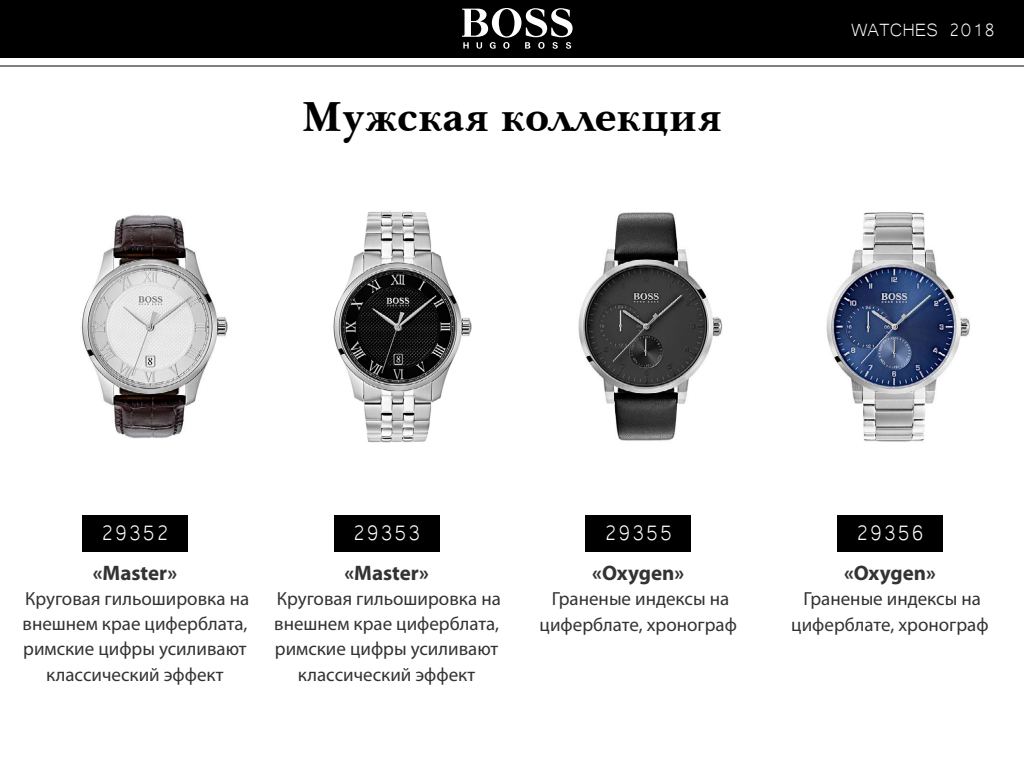
<style>
.page{position:relative;width:1024px;height:768px;background:#fff}
.page>*{position:absolute;margin:0;border:0;box-sizing:border-box;transform-origin:0 0}
.t1{font:700 43px "Baskerville BT";color:#000}
.t2{font:27px "Microsoft Yi Baiti";color:#fff}
.t3{font:23px "Microsoft Yi Baiti";color:#fff}
.t4{font:700 21px "Myriad Pro";color:#333}
.t5{font:19px/25.3px "Myriad Pro";color:#333;text-align:center}
</style>
<div class="page">
<div style="left:0;top:0;width:1024px;height:58px;background:#000"></div>
<svg style="left:462px;top:8px;width:111px;height:41px"></svg>
<hr style="left:0;top:66px;width:1024px;height:1px;background:#000">
<div style="left:82px;top:515px;width:106px;height:36px;background:#000"></div>
<div style="left:585px;top:515px;width:106px;height:36px;background:#000"></div>
<div style="left:334px;top:515px;width:106px;height:36px;background:#000"></div>
<div style="left:837px;top:515px;width:106px;height:36px;background:#000"></div>
<img style="left:81px;top:214px;width:147px;height:225px">
<img style="left:578px;top:212px;width:144px;height:229px">
<img style="left:333px;top:211px;width:139px;height:232px">
<img style="left:826px;top:212px;width:144px;height:230px">
<h1 class="t1" style="left:302px;top:87px;width:422px">Мужская коллекция</h1>
<p class="t3" style="left:851px;top:16px;width:146px">WATCHES 2018</p>
<h2 class="t2" style="left:100px;top:517px;width:71px">29352</h2>
<p class="t4" style="left:93px;top:560px;width:86px">«Master»</p>
<p class="t5" style="left:23px;top:586px;width:228px">Круговая гильошировка на внешнем крае циферблата, римские цифры усиливают классический эффект</p>
<h2 class="t2" style="left:352px;top:517px;width:71px">29353</h2>
<p class="t4" style="left:344px;top:560px;width:86px">«Master»</p>
<p class="t5" style="left:274px;top:586px;width:228px">Круговая гильошировка на внешнем крае циферблата, римские цифры усиливают классический эффект</p>
<h2 class="t2" style="left:604px;top:517px;width:71px">29355</h2>
<p class="t4" style="left:592px;top:560px;width:94px">«Oxygen»</p>
<p class="t5" style="left:540px;top:586px;width:199px;line-height:26px">Граненые индексы на циферблате, хронограф</p>
<h2 class="t2" style="left:855px;top:517px;width:71px">29356</h2>
<p class="t4" style="left:844px;top:560px;width:94px">«Oxygen»</p>
<p class="t5" style="left:791px;top:586px;width:199px;line-height:26px">Граненые индексы на циферблате, хронограф</p>
</div>
